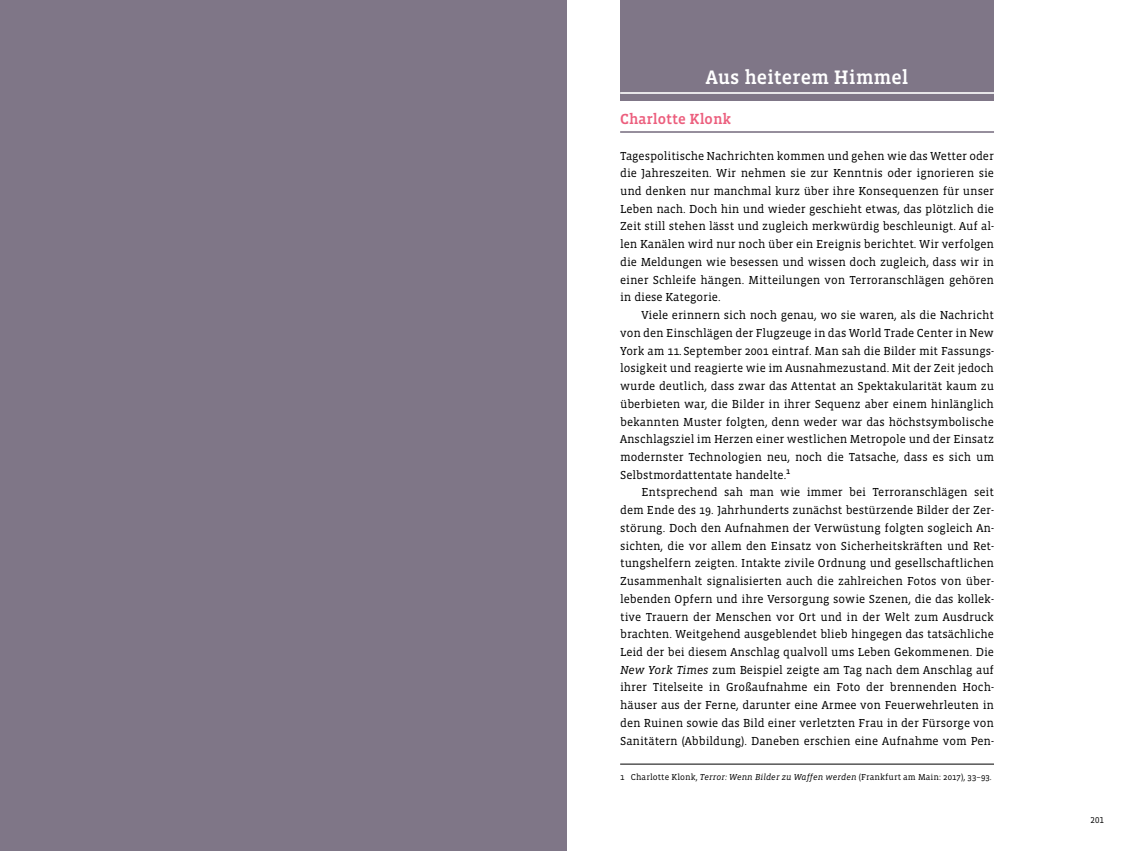
<style>
.page{position:relative;width:1134px;height:851px;background:#fff}
.page>*{position:absolute;margin:0;border:0;box-sizing:border-box;transform-origin:0 0}
.t1{font:500 20px "Vista Slab OT";color:#fff}
.t2{font:500 15px "Vista Slab OT";color:#ec5e7d}
.t3{font:11.88px/17.8px "Vista Slab OT";color:#000;text-align:justify}
.t4{font:8.75px "Vista Slab OT";letter-spacing:.01em;color:#000}
.s1{font-style:inherit}
.s2{font-style:italic}
</style>
<div class="page">
<div style="left:0;top:0;width:567px;height:850px;background:#7f7687"></div>
<div style="left:620px;top:0;width:374px;height:100px;background:#7f7687"></div>
<hr style="left:620px;top:92px;width:374px;height:2px;background:#fff">
<hr style="left:620px;top:131px;width:374px;height:2px;background:#7f7687">
<hr style="left:620px;top:763px;width:374px;height:1px;background:#000">
<h1 class="t1" style="left:706px;top:67px;width:204px">Aus heiterem Himmel</h1>
<p class="t2" style="left:620px;top:111px;width:113px">Charlotte Klonk</p>
<p class="t3" style="left:620px;top:147px;width:375px">Tagespolitische Nachrichten kommen und gehen wie das Wetter oder die Jahreszeiten. Wir nehmen sie zur Kenntnis oder ignorieren sie und denken nur manchmal kurz über ihre Konsequenzen für unser Leben nach. Doch hin und wieder geschieht etwas, das plötzlich die Zeit still stehen lässt und zugleich merkwürdig beschleunigt. Auf al&shy;len Kanälen wird nur noch über ein Ereignis berichtet. Wir verfolgen die Meldungen wie besessen und wissen doch zugleich, dass wir in einer Schleife hängen. Mitteilungen von Terroranschlägen gehören in diese Kategorie.</p>
<p class="t3" style="left:620px;top:306px;width:375px;text-indent:21px">Viele erinnern sich noch genau, wo sie waren, als die Nachricht von den Einschlägen der Flugzeuge in das World Trade Center in New York am 11.September 2001 eintraf. Man sah die Bilder mit Fassungs&shy;losigkeit und reagierte wie im Ausnahmezustand. Mit der Zeit jedoch wurde deutlich, dass zwar das Attentat an Spektakularität kaum zu überbieten war, die Bilder in ihrer Sequenz aber einem hinlänglich bekannten Muster folgten, denn weder war das höchstsymbolische Anschlagsziel im Herzen einer westlichen Metropole und der Einsatz modernster Technologien neu, noch die Tatsache, dass es sich um Selbstmordattentate handelte.<span class="s1">1</span></p>
<p class="t3" style="left:620px;top:483px;width:375px;text-indent:21px">Entsprechend sah man wie immer bei Terroranschlägen seit dem Ende des 19. Jahrhunderts zunächst bestürzende Bilder der Zer&shy;störung. Doch den Aufnahmen der Verwüstung folgten sogleich An&shy;sichten, die vor allem den Einsatz von Sicherheitskräften und Ret&shy;tungshelfern zeigten. Intakte zivile Ordnung und gesellschaftlichen Zusammenhalt signalisierten auch die zahlreichen Fotos von über&shy;lebenden Opfern und ihre Versorgung sowie Szenen, die das kollek&shy;tive Trauern der Menschen vor Ort und in der Welt zum Ausdruck brachten. Weitgehend ausgeblendet blieb hingegen das tatsächliche Leid der bei diesem Anschlag qualvoll ums Leben Gekommenen. Die <span class="s2">New York Times</span> zum Beispiel zeigte am Tag nach dem Anschlag auf ihrer Titelseite in Großaufnahme ein Foto der brennenden Hoch&shy;häuser aus der Ferne, darunter eine Armee von Feuerwehrleuten in den Ruinen sowie das Bild einer verletzten Frau in der Fürsorge von Sanitätern (Abbildung). Daneben erschien eine Aufnahme vom Pen-</p>
<p class="t4" style="left:620px;top:772px;width:373px">1 Charlotte Klonk, <span class="s2">Terror: Wenn Bilder zu Waffen werden</span> (Frankfurt am Main: 2017), 33–93.</p>
<p class="t4" style="left:1090px;top:815px;width:15px">201</p>
</div>
